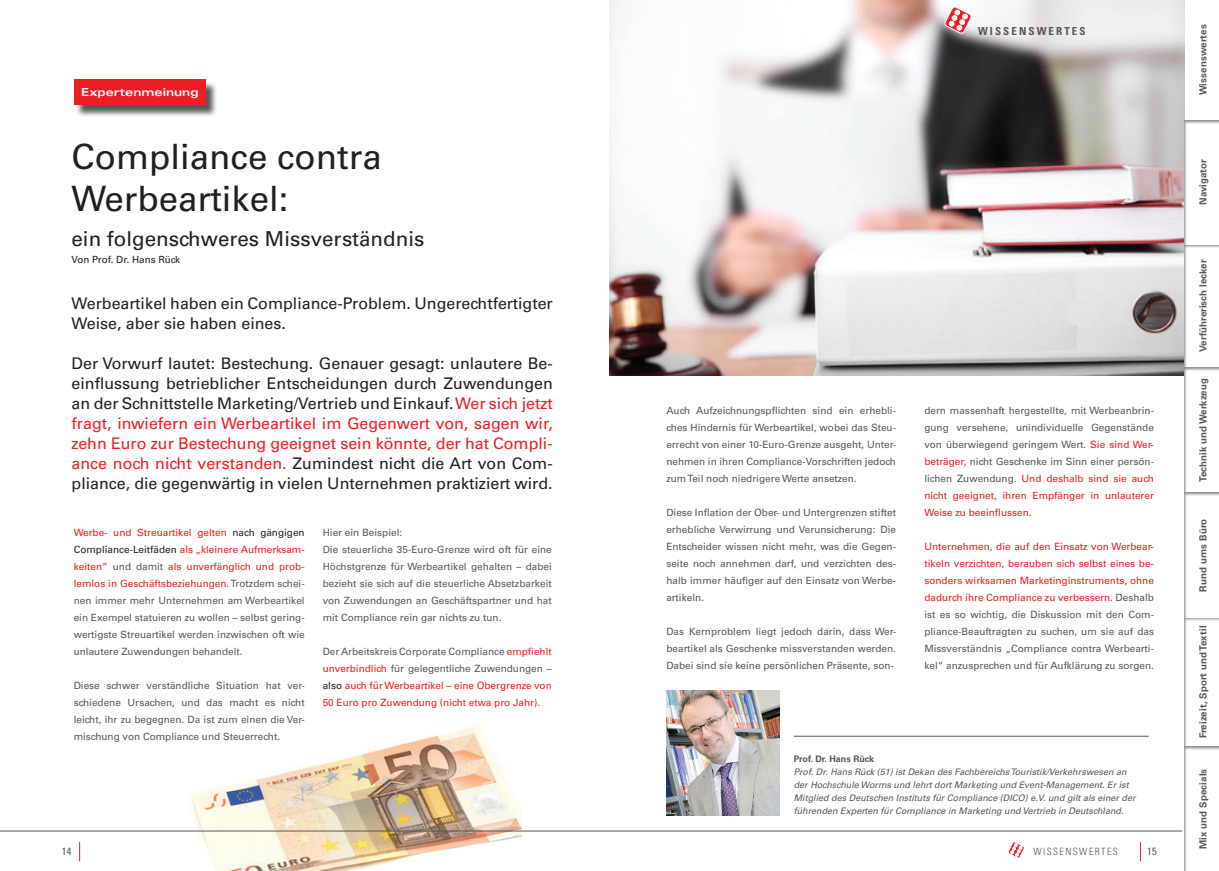
<style>
.page{position:relative;width:1219px;height:871px;background:#fff}
.page>*{position:absolute;margin:0;border:0;box-sizing:border-box;transform-origin:0 0}
.t1{font:34.9px/41.9px "Univers LT Std";color:#231f20}
.t2{font:20.6px "Univers LT Std";color:#231f20}
.t3{font:16px/20px "Univers LT Std";color:#231f20}
.t4{font:700 expanded 11px "Univers LT Std";color:#fff}
.t5{font:700 condensed 11px "Univers LT Std";letter-spacing:.19em;color:#57585a}
.t6{font:condensed 10.5px "Univers LT Std";color:#57585a}
.t7{font:10px/17px "Univers LT Std";color:#57585a;text-align:justify}
.t8{font:10px/17px "Univers LT Std";color:#ee1d23;text-align:justify}
.t9{font:300 condensed 10px "Univers LT Std";letter-spacing:.14em;color:#57585a}
.t10{font:9.8px "Univers LT Std";color:#231f20}
.t11{font:700 9.7px "Univers LT Std";letter-spacing:.01em;color:#57585a}
.t12{font:italic 9px/13px "Univers LT Std";color:#57585a}
.t13{font:700 9px "Univers LT Std";color:#57585a}
.s1{color:#ee1d23}
.s2{color:#231f20}
.s3{color:#57585a}
</style>
<div class="page">
<img style="left:183px;top:725px;width:339px;height:145px">
<img style="left:609px;top:0;width:575px;height:376px">
<div style="left:75px;top:81px;width:143px;height:37px;background:#231f20;opacity:.75"></div>
<div style="left:74px;top:79px;width:131px;height:26px;background:#ee1d23"></div>
<img style="left:667px;top:690px;width:112px;height:125px">
<hr style="left:794px;top:735px;width:355px;height:1px;background:#57585a">
<svg style="left:1008px;top:842px;width:17px;height:16px"></svg>
<svg style="left:1140px;top:842px;width:1px;height:18px"></svg>
<svg style="left:79px;top:842px;width:1px;height:18px"></svg>
<hr style="left:0;top:830px;width:1182px;height:1px;background:#57585a">
<div style="left:1183px;top:242px;width:36px;height:127px;background:#231f20;opacity:.5"></div>
<div style="left:1183px;top:118px;width:36px;height:127px;background:#231f20;opacity:.5"></div>
<div style="left:1183px;top:744px;width:36px;height:126px;background:#231f20;opacity:.5"></div>
<div style="left:1183px;top:615px;width:36px;height:131px;background:#231f20;opacity:.5"></div>
<div style="left:1183px;top:490px;width:36px;height:127px;background:#231f20;opacity:.5"></div>
<div style="left:1183px;top:365px;width:36px;height:127px;background:#231f20;opacity:.5"></div>
<svg style="left:944px;top:6px;width:28px;height:28px"></svg>
<p class="t4" style="left:81px;top:85px;width:119px">Expertenmeinung</p>
<h1 class="t1" style="left:72px;top:136px;width:312px">Compliance contra<br>Werbeartikel:</h1>
<h2 class="t2" style="left:72px;top:226px;width:354px">ein folgenschweres Missverständnis</h2>
<p class="t10" style="left:72px;top:254px;width:110px">Von Prof. Dr. Hans Rück</p>
<h3 class="t3" style="left:72px;top:293px;width:483px">Werbeartikel haben ein Compliance-Problem. Ungerechtfertigter<br>Weise, aber sie haben eines.</h3>
<p class="t3" style="left:72px;top:353px;width:483px;text-align:justify">Der Vorwurf lautet: Bestechung. Genauer gesagt: unlautere Be&shy;einflussung betrieblicher Entscheidungen durch Zuwendungen an der Schnittstelle Marketing/Vertrieb und Einkauf. <span class="s1">Wer sich jetzt fragt, inwiefern ein Werbeartikel im Gegenwert von, sagen wir, zehn Euro zur Bestechung geeignet sein könnte, der hat Compli&shy;ance noch nicht verstanden.</span> Zumindest nicht die Art von Com&shy;pliance, die gegenwärtig in vielen Unternehmen praktiziert wird.</p>
<p class="t7" style="left:74px;top:523px;width:233px"><span class="s1">Werbe- und Streuartikel gelten</span> <span class="s2">nach gängigen Compliance-Leitfäden</span> <span class="s1">als „kleinere Aufmerksam&shy;keiten“</span> und damit <span class="s1">als unverfänglich und prob&shy;lemlos in Geschäftsbeziehungen.</span> Trotzdem schei&shy;nen immer mehr Unternehmen am Werbeartikel ein Exempel statuieren zu wollen – selbst gering&shy;wertigste Streuartikel werden inzwischen oft wie unlautere Zuwendungen behandelt.</p>
<p class="t7" style="left:74px;top:676px;width:233px">Diese schwer verständliche Situation hat ver&shy;schiedene Ursachen, und das macht es nicht leicht, ihr zu begegnen. Da ist zum einen die Ver&shy;mischung von Compliance und Steuerrecht.</p>
<p class="t7" style="left:323px;top:523px;width:231px;text-align:left">Hier ein Beispiel:<br>Die steuerliche 35-Euro-Grenze wird oft für eine Höchstgrenze für Werbeartikel gehalten – dabei bezieht sie sich auf die steuerliche Absetzbarkeit von Zuwendungen an Geschäftspartner und hat mit Compliance rein gar nichts zu tun.</p>
<p class="t8" style="left:323px;top:642px;width:231px"><span class="s3">Der Arbeitskreis Corporate Compliance</span> empfiehlt unverbindlich <span class="s3">für gelegentliche Zuwendungen – </span><span class="s2">also</span> auch für Werbeartikel – eine Obergrenze von 50 Euro pro Zuwendung (nicht etwa pro Jahr).</p>
<p class="t5" style="left:978px;top:24px;width:109px">WISSENSWERTES</p>
<p class="t7" style="left:666px;top:401px;width:231px">Auch Aufzeichnungspflichten sind ein erhebli&shy;ches Hindernis für Werbeartikel, wobei das Steu&shy;errecht von einer 10-Euro-Grenze ausgeht, Unter&shy;nehmen in ihren Compliance-Vorschriften jedoch zum Teil noch niedrigere Werte ansetzen.</p>
<p class="t7" style="left:666px;top:503px;width:231px">Diese Inflation der Ober- und Untergrenzen stiftet erhebliche Verwirrung und Verunsicherung: Die Entscheider wissen nicht mehr, was die Gegen&shy;seite noch annehmen darf, und verzichten des&shy;halb immer häufiger auf den Einsatz von Werbe&shy;artikeln.</p>
<p class="t7" style="left:666px;top:622px;width:231px">Das Kernproblem liegt jedoch darin, dass Wer&shy;beartikel als Geschenke missverstanden werden.<br>Dabei sind sie keine persönlichen Präsente, son-</p>
<p class="t7" style="left:924px;top:401px;width:231px">dern massenhaft hergestellte, mit Werbeanbrin&shy;gung versehene, unindividuelle Gegenstände von überwiegend geringem Wert. <span class="s1">Sie sind Wer&shy;beträger,</span> nicht Geschenke im Sinn einer persön&shy;lichen Zuwendung. <span class="s1">Und deshalb sind sie auch nicht geeignet, ihren Empfänger in unlauterer Weise zu beeinflussen.</span></p>
<p class="t7" style="left:924px;top:537px;width:231px"><span class="s1">Unternehmen, die auf den Einsatz von Werbear&shy;tikeln verzichten, berauben sich selbst eines be&shy;sonders wirksamen Marketinginstruments, ohne dadurch ihre Compliance zu verbessern.</span> Deshalb ist es so wichtig, die Diskussion mit den Com&shy;pliance-Beauftragten zu suchen, um sie auf das Missverständnis „Compliance contra Werbearti&shy;kel“ anzusprechen und für Aufklärung zu sorgen.</p>
<p class="t13" style="left:794px;top:753px;width:82px">Prof. Dr. Hans Rück</p>
<p class="t12" style="left:794px;top:764px;width:343px">Prof. Dr. Hans Rück (51) ist Dekan des Fachbereichs Touristik/Verkehrswesen an der Hochschule Worms und lehrt dort Marketing und Event-Management. Er ist Mitglied des Deutschen Instituts für Compliance (DICO) e.V. und gilt als einer der führenden Experten für Compliance in Marketing und Vertrieb in Deutschland.</p>
<p class="t6" style="left:62px;top:844px;width:11px">14</p>
<p class="t9" style="left:1033px;top:844px;width:86px">WISSENSWERTES</p>
<p class="t6" style="left:1147px;top:844px;width:11px">15</p>
<p class="t11" style="left:1197px;top:95px;width:72px;rotate:-90deg">Wissenswertes</p>
<p class="t11" style="left:1197px;top:205px;width:48px;rotate:-90deg">Navigator</p>
<p class="t11" style="left:1197px;top:352px;width:94px;rotate:-90deg">Verführerisch lecker</p>
<p class="t11" style="left:1197px;top:482px;width:105px;rotate:-90deg">Technik und Werkzeug</p>
<p class="t11" style="left:1197px;top:591px;width:74px;rotate:-90deg">Rund ums Büro</p>
<p class="t11" style="left:1197px;top:738px;width:114px;rotate:-90deg">Freizeit, Sport und Textil</p>
<p class="t11" style="left:1197px;top:848px;width:82px;rotate:-90deg">Mix und Specials</p>
</div>
